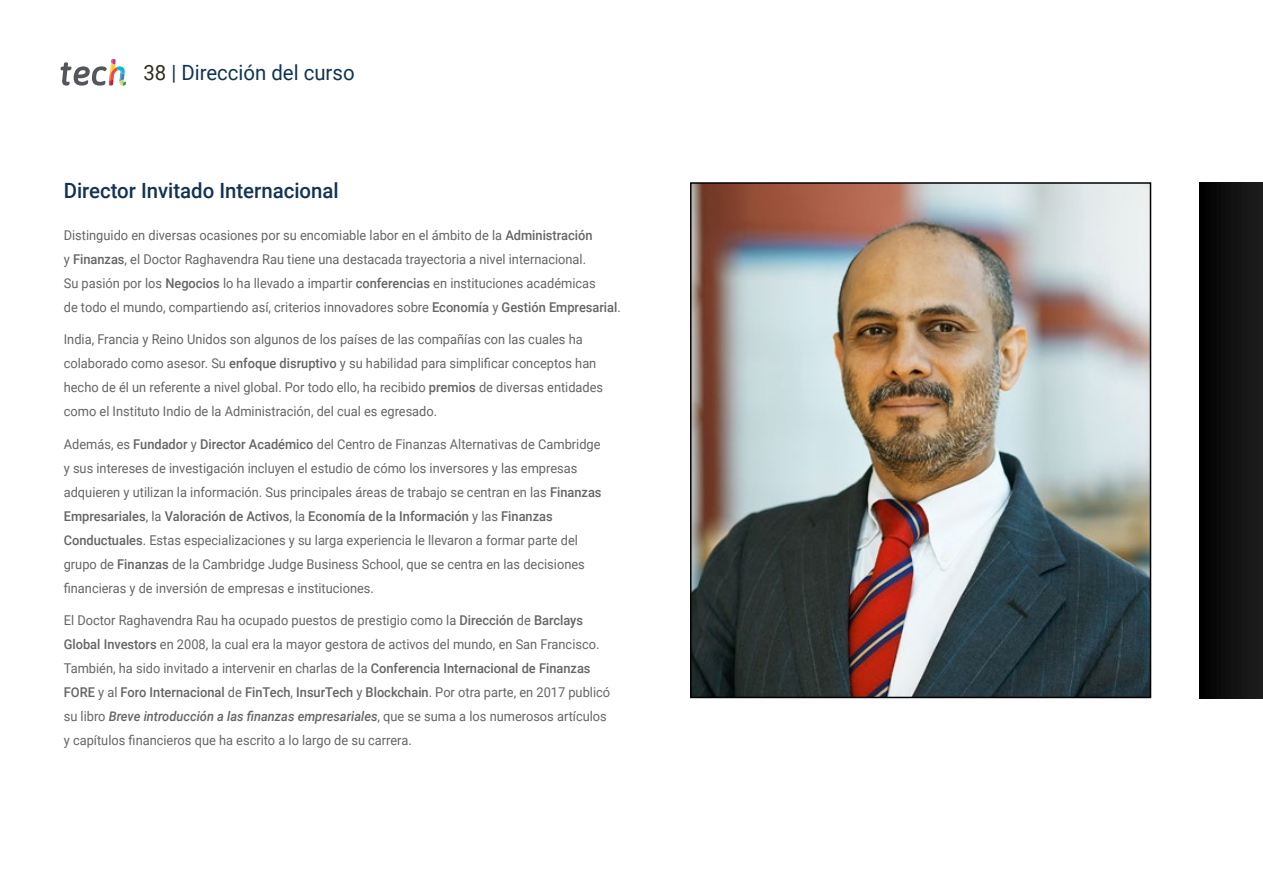
<style>
.page{position:relative;width:1263px;height:893px;background:#fff}
.page>*{position:absolute;margin:0;border:0;box-sizing:border-box;transform-origin:0 0}
.t1{font:500 21px "Roboto";color:#123352}
.t2{font:21px "Roboto";color:#123352}
.t3{font:13.5px/24px "Roboto";color:#656565;scale:.95 1}
.s1{color:#312e20}
.s2{font-weight:500}
.s3{font-weight:500;font-style:italic}
</style>
<div class="page">
<div style="left:1199px;top:182px;width:64px;height:516px;background:linear-gradient(to right,#000,#1e1e1f)"></div>
<img style="left:693px;top:185px;width:455px;height:510px">
<div style="left:690px;top:182px;width:461px;height:516px;border:2px solid #000"></div>
<svg style="left:61px;top:59px;width:65px;height:27px"></svg>
<h1 class="t2" style="left:144px;top:57px;width:213px"><span class="s1">38</span> | Dirección del curso</h1>
<h1 class="t1" style="left:64px;top:176px;width:276px">Director Invitado Internacional</h1>
<p class="t3" style="left:64px;top:222px;width:588px">Distinguido en diversas ocasiones por su encomiable labor en el ámbito de la <span class="s2">Administración<br></span>y <span class="s2">Finanzas</span>, el Doctor Raghavendra Rau tiene una destacada trayectoria a nivel internacional.<br>Su pasión por los <span class="s2">Negocios</span> lo ha llevado a impartir <span class="s2">conferencias</span> en instituciones académicas<br>de todo el mundo, compartiendo así, criterios innovadores sobre <span class="s2">Economía</span> y <span class="s2">Gestión Empresarial</span>.</p>
<p class="t3" style="left:64px;top:327px;width:569px">India, Francia y Reino Unidos son algunos de los países de las compañías con las cuales ha colaborado como asesor. Su <span class="s2">enfoque disruptivo</span> y su habilidad para simplificar conceptos han hecho de él un referente a nivel global. Por todo ello, ha recibido <span class="s2">premios</span> de diversas entidades como el Instituto Indio de la Administración, del cual es egresado.</p>
<p class="t3" style="left:64px;top:431px;width:568px">Además, es <span class="s2">Fundador</span> y <span class="s2">Director Académico</span> del Centro de Finanzas Alternativas de Cambridge y sus intereses de investigación incluyen el estudio de cómo los inversores y las empresas adquieren y utilizan la información. Sus principales áreas de trabajo se centran en las <span class="s2">Finanzas Empresariales</span>, la <span class="s2">Valoración de Activos</span>, la <span class="s2">Economía de la Información</span> y las <span class="s2">Finanzas Conductuales</span>. Estas especializaciones y su larga experiencia le llevaron a formar parte del grupo de <span class="s2">Finanzas</span> de la Cambridge Judge Business School, que se centra en las decisiones financieras y de inversión de empresas e instituciones.</p>
<p class="t3" style="left:64px;top:608px;width:577px">El Doctor Raghavendra Rau ha ocupado puestos de prestigio como la <span class="s2">Dirección</span> de <span class="s2">Barclays Global Investors</span> en 2008, la cual era la mayor gestora de activos del mundo, en San Francisco.<br>También, ha sido invitado a intervenir en charlas de la <span class="s2">Conferencia Internacional de Finanzas FORE</span> y al <span class="s2">Foro Internacional</span> de <span class="s2">FinTech</span>, <span class="s2">InsurTech</span> y <span class="s2">Blockchain</span>. Por otra parte, en 2017 publicó su libro <span class="s3">Breve introducción a las finanzas empresariales</span>, que se suma a los numerosos artículos y capítulos financieros que ha escrito a lo largo de su carrera.</p>
</div>
